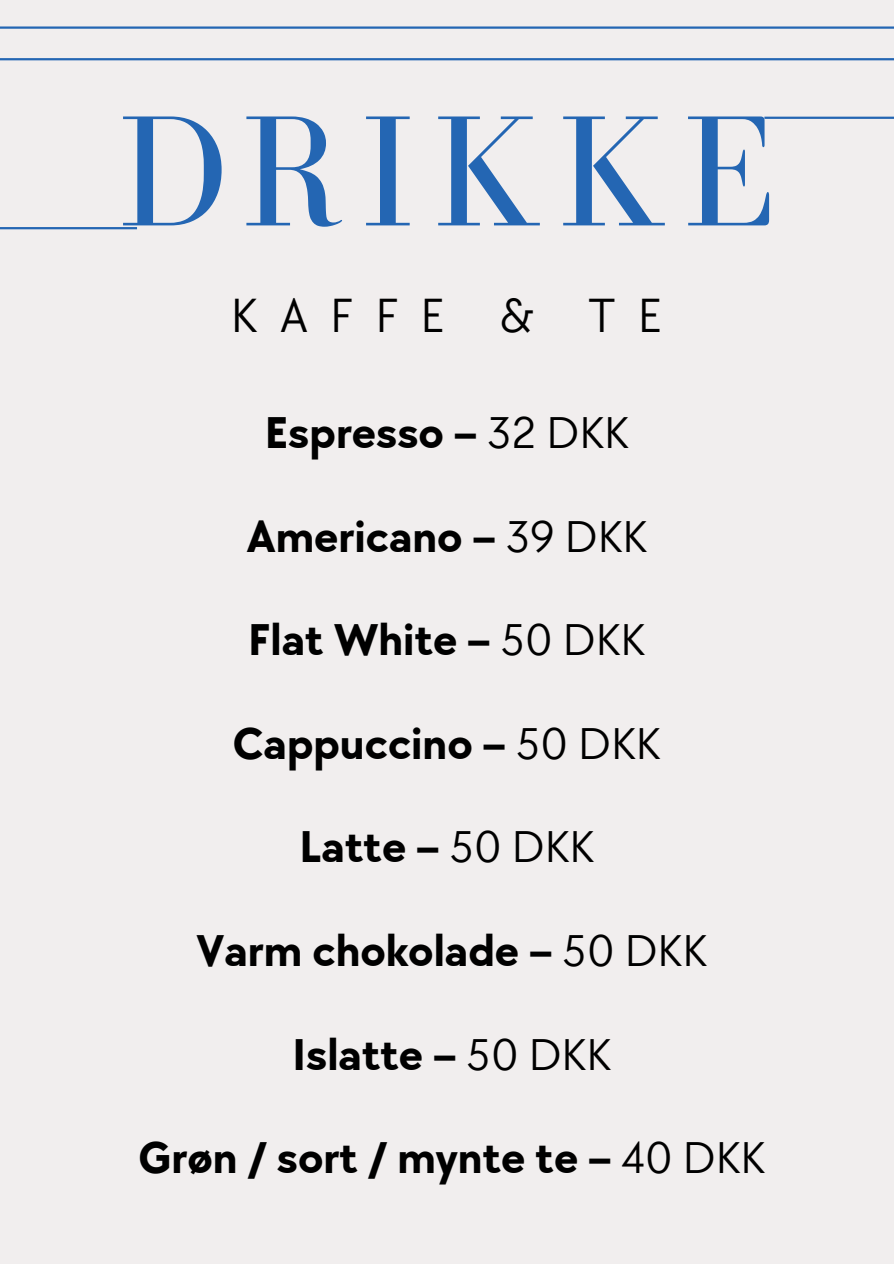
<style>
.page{position:relative;width:894px;height:1264px;background:#fff}
.page>*{position:absolute;margin:0;border:0;box-sizing:border-box;transform-origin:0 0}
.t1{font:162px "Bodoni FLF";letter-spacing:.1em;color:#2466b3}
.t2{font:49.5px "TT Chocolates";letter-spacing:.435em;color:#000}
.t3{font:700 45.9px "TT Chocolates";color:#000}
.s1{font-weight:400}
</style>
<div class="page">
<div style="left:0;top:0;width:893px;height:1263px;background:#f1eeee"></div>
<hr style="left:0;top:26px;width:893px;height:3px;background:#2466b3">
<hr style="left:0;top:58px;width:893px;height:2px;background:#2466b3">
<hr style="left:0;top:227px;width:137px;height:2px;background:#2466b3">
<hr style="left:764px;top:117px;width:129px;height:2px;background:#2466b3">
<p class="t1" style="left:118px;top:84px;width:659px">DRIKKE</p>
<p class="t2" style="left:231px;top:288px;width:433px">KAFFE &amp; TE</p>
<p class="t3" style="left:265px;top:407px;width:365px">Espresso – <span class="s1">32 DKK</span></p>
<h1 class="t3" style="left:246px;top:510px;width:402px">Americano – <span class="s1">39 DKK</span></h1>
<p class="t3" style="left:248px;top:614px;width:398px">Flat White – <span class="s1">50 DKK</span></p>
<p class="t3" style="left:233px;top:717px;width:429px">Cappuccino – <span class="s1">50 DKK</span></p>
<h2 class="t3" style="left:299px;top:821px;width:296px">Latte – <span class="s1">50 DKK</span></h2>
<p class="t3" style="left:196px;top:924px;width:512px">Varm chokolade – <span class="s1">50 DKK</span></p>
<p class="t3" style="left:292px;top:1028px;width:320px">Islatte – <span class="s1">50 DKK</span></p>
<p class="t3" style="left:138px;top:1131px;width:628px">Grøn / sort / mynte te – <span class="s1">40 DKK</span></p>
</div>
